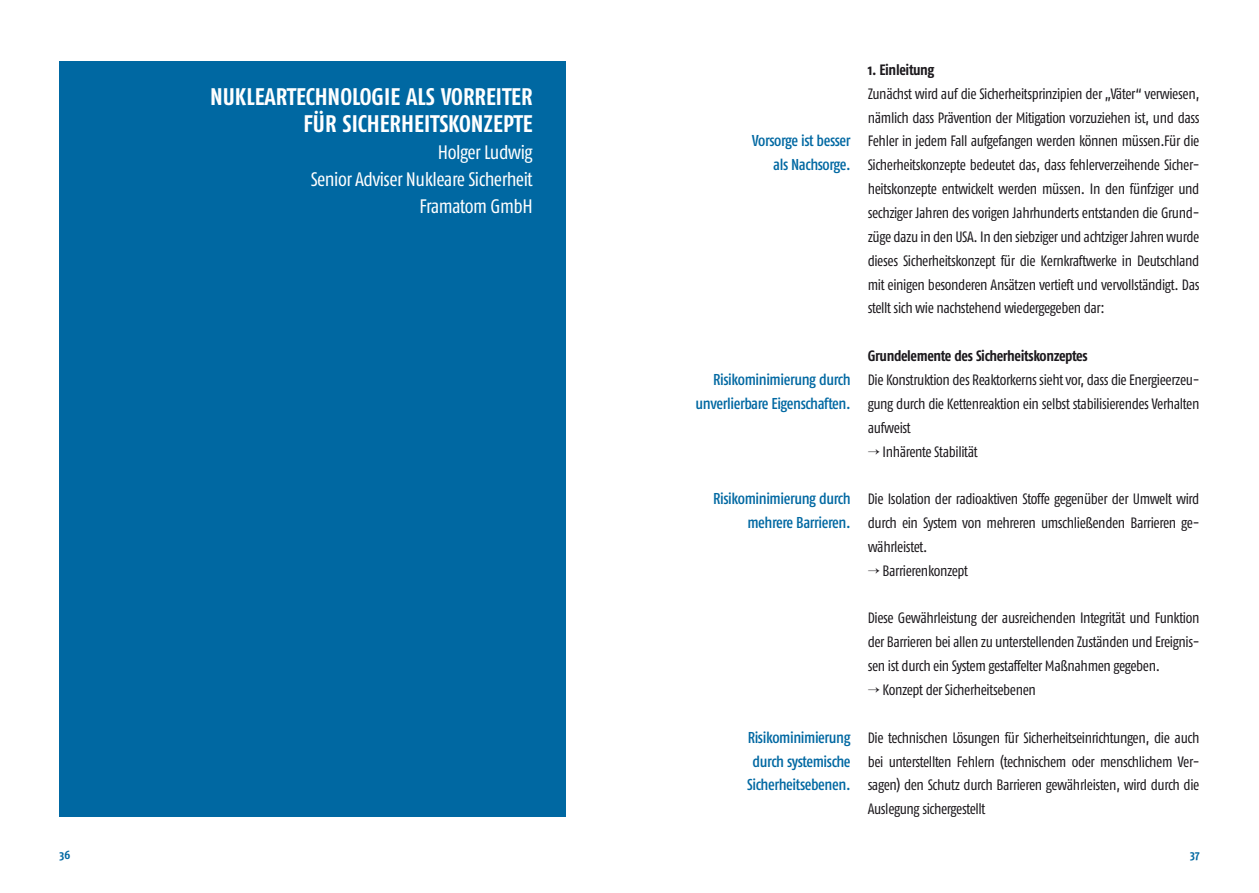
<style>
.page{position:relative;width:1259px;height:893px;background:#fff}
.page>*{position:absolute;margin:0;border:0;box-sizing:border-box;transform-origin:0 0}
.t1{font:700 24px/27px "Fago Co";color:#fff;text-align:right}
.t2{font:19.5px/27px "Fago Co";letter-spacing:-.025em;color:#fff;text-align:right}
.t3{font:15.75px/23.9px "Fago Co Med";letter-spacing:-.025em;color:#0068a2;text-align:right}
.t4{font:15px/23.9px "Fago Co";letter-spacing:-.025em;color:#1b181c;text-align:justify}
.t5{font:700 15px "Fago Co";letter-spacing:-.03em;color:#1b181c}
.t6{font:700 12px "Fago Co";color:#0068a2}
</style>
<div class="page">
<div style="left:60px;top:62px;width:506px;height:755px;background:#0068a2"></div>
<h1 class="t1" style="left:210px;top:83px;width:324px">NUKLEARTECHNOLOGIE ALS VORREITER<br>FÜR SICHERHEITSKONZEPTE</h1>
<h2 class="t2" style="left:311px;top:139px;width:224px">Holger Ludwig<br>Senior Adviser Nukleare Sicherheit<br>Framatom GmbH</h2>
<p class="t3" style="left:752px;top:129px;width:100px">Vorsorge ist besser als Nachsorge.</p>
<p class="t3" style="left:695px;top:367px;width:157px">Risikominimierung durch unverlierbare Eigenschaften.</p>
<p class="t3" style="left:713px;top:487px;width:139px">Risikominimierung durch mehrere Barrieren.</p>
<p class="t3" style="left:747px;top:725px;width:105px;text-align:center">Risikominimierung durch systemische<br>Sicherheitsebenen.</p>
<p class="t5" style="left:867px;top:61px;width:68px">1. Einleitung</p>
<p class="t4" style="left:867px;top:81px;width:333px">Zunächst wird auf die Sicherheitsprinzipien der „Väter“ verwiesen, nämlich dass Prävention der Mitigation vorzuziehen ist, und dass Fehler in jedem Fall aufgefangen werden können müssen.Für die Sicherheitskonzepte bedeutet das, dass fehlerverzeihende Sicher&shy;heitskonzepte entwickelt werden müssen. In den fünfziger und sechziger Jahren des vorigen Jahrhunderts entstanden die Grund&shy;züge dazu in den USA. In den siebziger und achtziger Jahren wurde dieses Sicherheitskonzept für die Kernkraftwerke in Deutschland mit einigen besonderen Ansätzen vertieft und vervollständigt. Das stellt sich wie nachstehend wiedergegeben dar:</p>
<p class="t5" style="left:867px;top:347px;width:221px">Grundelemente des Sicherheitskonzeptes</p>
<p class="t4" style="left:867px;top:368px;width:333px">Die Konstruktion des Reaktorkerns sieht vor, dass die Energieerzeu&shy;gung durch die Kettenreaktion ein selbst stabilisierendes Verhalten aufweist</p>
<p class="t4" style="left:867px;top:439px;width:112px">→ Inhärente Stabilität</p>
<p class="t4" style="left:867px;top:487px;width:333px">Die Isolation der radioaktiven Stoffe gegenüber der Umwelt wird durch ein System von mehreren umschließenden Barrieren ge&shy;währleistet.</p>
<p class="t4" style="left:867px;top:558px;width:102px">→ Barrierenkonzept</p>
<p class="t4" style="left:867px;top:606px;width:333px">Diese Gewährleistung der ausreichenden Integrität und Funktion der Barrieren bei allen zu unterstellenden Zuständen und Ereignis&shy;sen ist durch ein System gestaffelter Maßnahmen gegeben.</p>
<p class="t4" style="left:867px;top:678px;width:170px">→ Konzept der Sicherheitsebenen</p>
<p class="t4" style="left:867px;top:725px;width:333px">Die technischen Lösungen für Sicherheitseinrichtungen, die auch bei unterstellten Fehlern (technischem oder menschlichem Ver&shy;sagen) den Schutz durch Barrieren gewährleisten, wird durch die Auslegung sichergestellt</p>
<p class="t6" style="left:60px;top:847px;width:12px">36</p>
<p class="t6" style="left:1190px;top:847px;width:11px">37</p>
</div>
